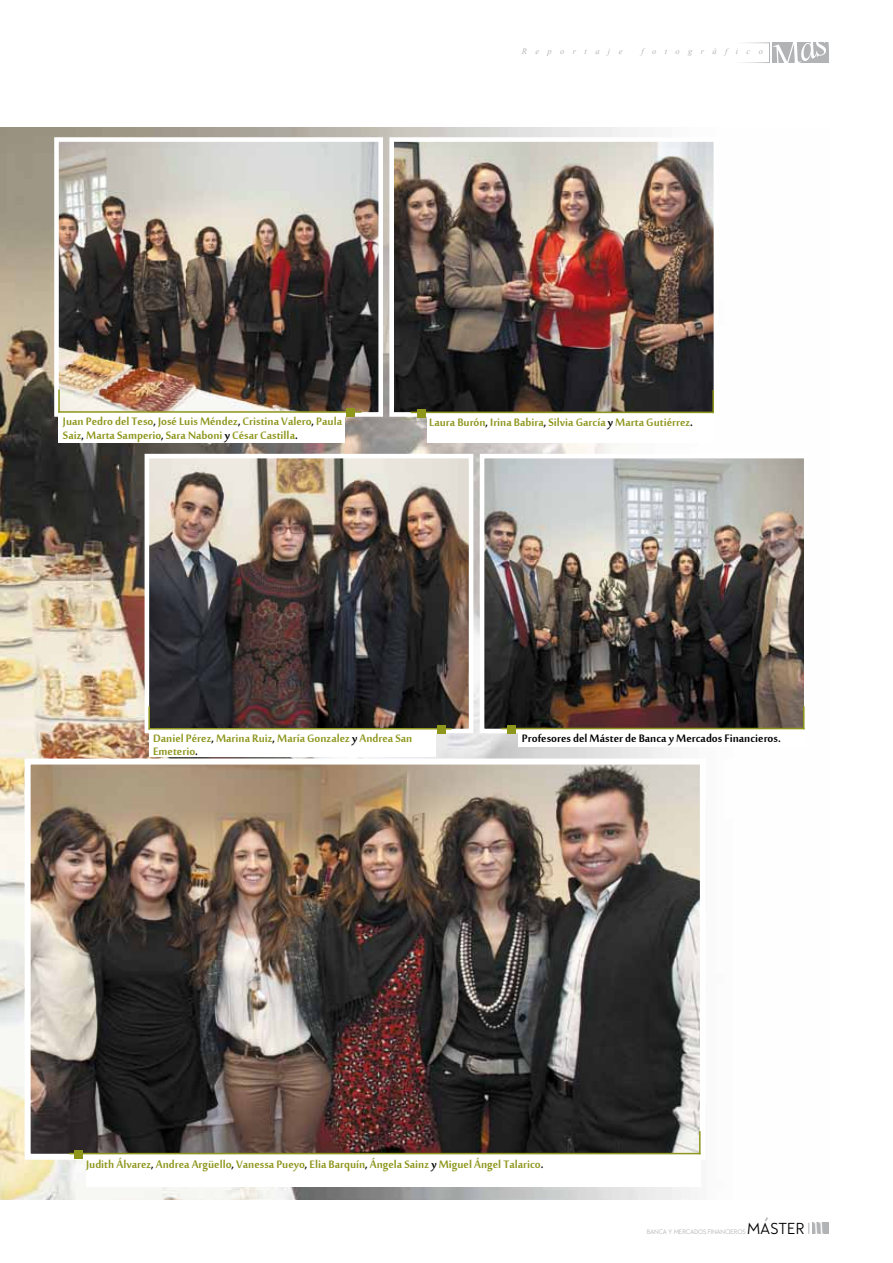
<style>
.page{position:relative;width:893px;height:1263px;background:#fff}
.page>*{position:absolute;margin:0;border:0;box-sizing:border-box;transform-origin:0 0}
.t1{font:45px "Vijaya";color:#fff}
.t2{font:16.5px/13.5px "Mool Boran";color:#8e961c}
.t3{font:16.5px "Mool Boran";color:#000}
.t4{font:13.65px "Edelsans";color:#000}
.t5{font:10.5px "Vijaya";letter-spacing:.8em;color:#b1b3b4}
.t6{font:5.7px "Edelsans";letter-spacing:-.025em;color:#b1b3b4}
.s1{color:#000}
</style>
<div class="page">
<div style="left:772px;top:42px;width:57px;height:21px;background:#b1b3b4"></div>
<div style="left:712px;top:42px;width:58px;height:21px;border:1px solid #fff"></div>
<img style="left:0;top:128px;width:690px;height:1071px">
<img style="left:32px;top:765px;width:667px;height:388px">
<div style="left:25px;top:758px;width:681px;height:402px;border:6px solid #fff"></div>
<img style="left:60px;top:143px;width:317px;height:268px">
<div style="left:54px;top:137px;width:329px;height:280px;border:5px solid #fff"></div>
<img style="left:395px;top:143px;width:317px;height:268px">
<div style="left:389px;top:137px;width:329px;height:280px;border:5px solid #fff"></div>
<img style="left:151px;top:460px;width:316px;height:267px">
<div style="left:145px;top:454px;width:328px;height:279px;border:5px solid #fff"></div>
<img style="left:486px;top:460px;width:317px;height:267px">
<div style="left:480px;top:454px;width:329px;height:279px;border:5px solid #fff"></div>
<hr style="left:699px;top:1131px;width:2px;height:23px;background:#8e961c">
<hr style="left:69px;top:1153px;width:631px;height:1px;background:#8e961c">
<div style="left:74px;top:1150px;width:8px;height:8px;background:#8e961c"></div>
<div style="left:86px;top:1156px;width:614px;height:30px;background:#fff"></div>
<svg style="left:803px;top:706px;width:1px;height:22px"></svg>
<hr style="left:501px;top:728px;width:303px;height:1px;background:#8e961c">
<div style="left:508px;top:725px;width:8px;height:8px;background:#8e961c"></div>
<div style="left:518px;top:730px;width:286px;height:16px;background:#fff"></div>
<hr style="left:712px;top:390px;width:2px;height:23px;background:#8e961c">
<hr style="left:411px;top:412px;width:303px;height:1px;background:#8e961c">
<div style="left:417px;top:409px;width:8px;height:8px;background:#8e961c"></div>
<div style="left:427px;top:414px;width:287px;height:29px;background:#fff"></div>
<hr style="left:58px;top:389px;width:2px;height:24px;background:#8e961c">
<hr style="left:58px;top:411px;width:303px;height:2px;background:#8e961c">
<div style="left:347px;top:409px;width:8px;height:8px;background:#8e961c"></div>
<div style="left:59px;top:414px;width:286px;height:29px;background:#fff"></div>
<hr style="left:148px;top:706px;width:2px;height:23px;background:#8e961c">
<hr style="left:149px;top:728px;width:303px;height:1px;background:#8e961c">
<div style="left:437px;top:725px;width:8px;height:9px;background:#8e961c"></div>
<div style="left:149px;top:730px;width:286px;height:27px;background:#fff"></div>
<div style="left:813px;top:1223px;width:16px;height:11px;background:#b1b3b4"></div>
<svg style="left:808px;top:1222px;width:18px;height:12px"></svg>
<p class="t1" style="left:760px;top:26px;width:67px;rotate:-19deg">Mast</p>
<p class="t5" style="left:522px;top:43px;width:102px">Reportaje</p>
<p class="t5" style="left:641px;top:43px;width:123px">fotográfico</p>
<p class="t2" style="left:63px;top:413px;width:281px">Juan Pedro del Teso<span class="s1">,</span> José Luis Méndez<span class="s1">,</span> Cristina Valero<span class="s1">,</span> Paula</p>
<p class="t2" style="left:429px;top:413px;width:265px">Laura Burón<span class="s1">,</span> Irina Babira<span class="s1">,</span> Silvia García <span class="s1">y</span> Marta Gutiérrez<span class="s1">.</span></p>
<p class="t2" style="left:63px;top:426px;width:236px">Saiz<span class="s1">,</span> Marta Samperio<span class="s1">,</span> Sara Naboni <span class="s1">y</span> César Castilla<span class="s1">.</span></p>
<p class="t2" style="left:153px;top:729px;width:261px">Daniel Pérez<span class="s1">,</span> Marina Ruiz<span class="s1">,</span> María Gonzalez <span class="s1">y</span> Andrea San<br>Emeterio<span class="s1">.</span></p>
<p class="t3" style="left:522px;top:726px;width:260px">Profesores del Máster de Banca y Mercados Financieros.</p>
<p class="t2" style="left:86px;top:1155px;width:459px">Judith Álvarez<span class="s1">,</span> Andrea Argüello<span class="s1">,</span> Vanessa Pueyo<span class="s1">,</span> Elia Barquín<span class="s1">,</span> Ángela Sainz <span class="s1">y</span> Miguel Ángel Talarico<span class="s1">.</span></p>
<p class="t6" style="left:647px;top:1228px;width:100px">BANCA Y MERCADOS FINANCIEROS</p>
<p class="t4" style="left:747px;top:1220px;width:59px">MASTER</p>
</div>
